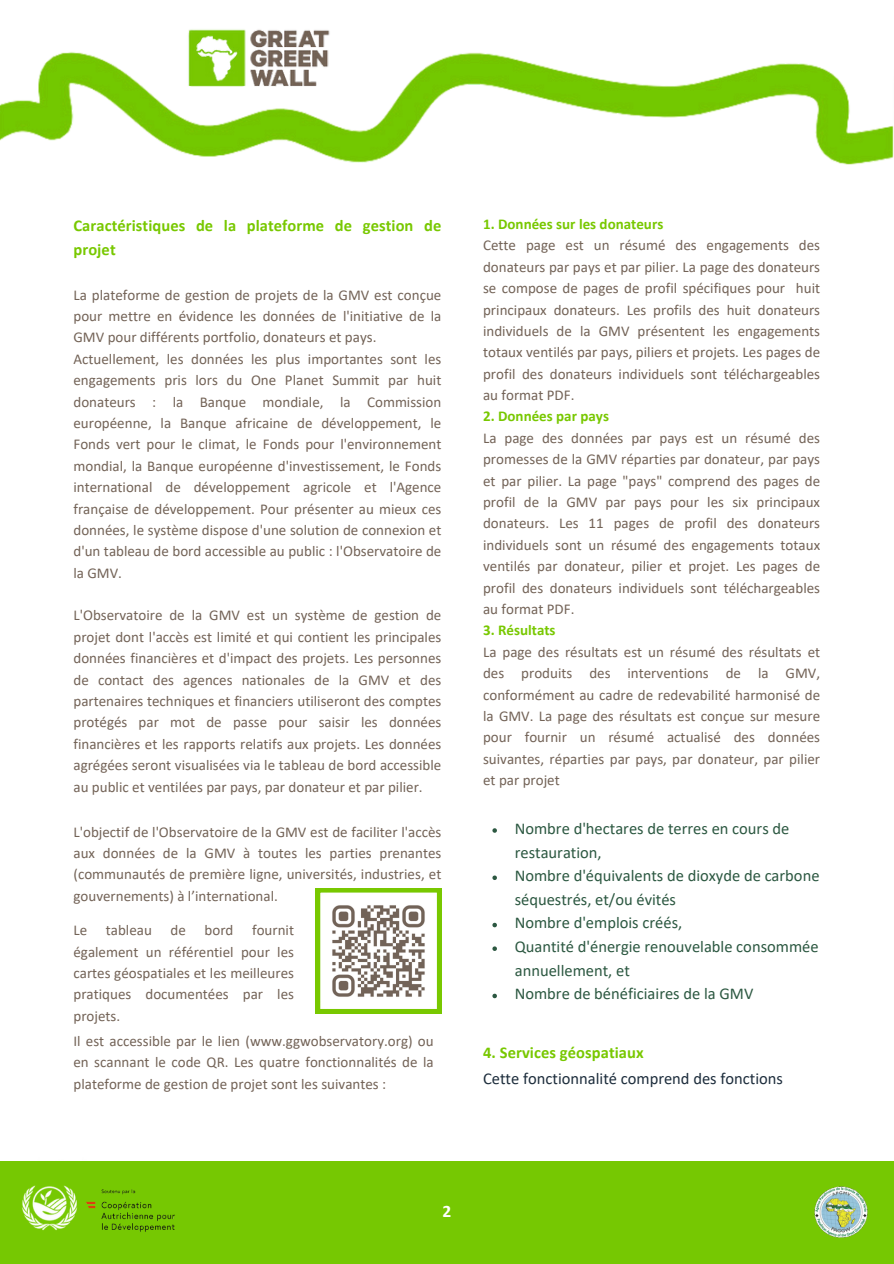
<style>
.page{position:relative;width:894px;height:1264px;background:#fff}
.page>*{position:absolute;margin:0;border:0;box-sizing:border-box;transform-origin:0 0}
.t1{font:700 17.55px "Calibri";color:#fff}
.t2{font:16.5px/23.7px "Calibri";color:#2c5841}
.t3{font:700 16.5px/23.7px "Calibri";letter-spacing:.005em;color:#78c800}
.t4{font:16.5px "Calibri";color:#1d2d3c}
.t5{font:15px/21.3px "Calibri";color:#736357;text-align:justify}
.t6{font:700 15px "Calibri";color:#78c800}
.s1{color:#fff}
</style>
<div class="page">
<img style="left:0;top:52px;width:893px;height:113px">
<img style="left:155px;top:29px;width:208px;height:84px">
<svg style="left:316px;top:888px;width:125px;height:125px"></svg>
<div style="left:0;top:1160px;width:893px;height:103px;background:#76c802"></div>
<img style="left:814px;top:1186px;width:52px;height:51px">
<img style="left:22px;top:1185px;width:56px;height:46px">
<svg style="left:492px;top:828px;width:5px;height:4px"></svg>
<svg style="left:492px;top:875px;width:5px;height:5px"></svg>
<svg style="left:492px;top:922px;width:5px;height:5px"></svg>
<svg style="left:492px;top:946px;width:5px;height:4px"></svg>
<svg style="left:492px;top:993px;width:5px;height:5px"></svg>
<img style="left:86px;top:1189px;width:89px;height:43px">
<img style="left:327px;top:899px;width:103px;height:103px">
<p class="t3" style="left:73px;top:215px;width:369px">Caractéristiques de la plateforme de gestion de projet</p>
<p class="t5" style="left:73px;top:285px;width:369px">La plateforme de gestion de projets de la GMV est conçue pour mettre en évidence les données de l'initiative de la</p>
<p class="t5" style="left:73px;top:328px;width:369px;text-align:left">GMV pour différents portfolio, donateurs et pays.<br>Actuellement, les données les plus importantes sont les engagements pris lors du One Planet Summit par huit</p>
<p class="t5" style="left:73px;top:392px;width:369px">donateurs : la Banque mondiale, la Commission européenne, la Banque africaine de développement, le Fonds vert pour le climat, le Fonds pour l'environnement mondial, la Banque européenne d'investissement, le Fonds international de développement agricole et l'Agence française de développement. Pour présenter au mieux ces données, le système dispose d'une solution de connexion et d'un tableau de bord accessible au public : l'Observatoire de la GMV.</p>
<p class="t5" style="left:73px;top:606px;width:369px">L'Observatoire de la GMV est un système de gestion de projet dont l'accès est limité et qui contient les principales</p>
<p class="t5" style="left:73px;top:649px;width:369px">données financières et d'impact des projets. Les personnes de contact des agences nationales de la GMV et des partenaires techniques et financiers utiliseront des comptes protégés par mot de passe pour saisir les données financières et les rapports relatifs aux projets. Les données agrégées seront visualisées via le tableau de bord accessible au public et ventilées par pays, par donateur et par pilier.</p>
<p class="t5" style="left:73px;top:822px;width:369px">L'objectif de l'Observatoire de la GMV est de faciliter l'accès aux données de la GMV à toutes les parties prenantes</p>
<p class="t5" style="left:73px;top:865px;width:369px">(communautés de première ligne, universités, industries, et gouvernements) à l’international.</p>
<p class="t5" style="left:73px;top:920px;width:222px">Le tableau de bord fournit également un référentiel pour les cartes géospatiales et les meilleures pratiques documentées par les projets.</p>
<p class="t5" style="left:73px;top:1031px;width:361px">Il est accessible par le lien (www.ggwobservatory.org) ou en scannant le code QR. Les quatre fonctionnalités de la plateforme de gestion de projet sont les suivantes :</p>
<p class="t6" style="left:483px;top:218px;width:182px">1. Données sur les donateurs</p>
<p class="t5" style="left:483px;top:236px;width:338px">Cette page est un résumé des engagements des donateurs par pays et par pilier. La page des donateurs se compose de pages de profil spécifiques pour huit principaux donateurs. Les profils des huit donateurs individuels de la GMV présentent les engagements totaux ventilés par pays, piliers et projets. Les pages de profil des donateurs individuels sont téléchargeables au format PDF.</p>
<p class="t6" style="left:483px;top:410px;width:127px">2. Données par pays</p>
<p class="t5" style="left:483px;top:428px;width:338px">La page des données par pays est un résumé des promesses de la GMV réparties par donateur, par pays et par pilier. La page "pays" comprend des pages de profil de la GMV par pays pour les six principaux donateurs. Les 11 pages de profil des donateurs individuels sont un résumé des engagements totaux ventilés par donateur, pilier et projet. Les pages de profil des donateurs individuels sont téléchargeables au format PDF.</p>
<p class="t6" style="left:483px;top:624px;width:74px">3. Résultats</p>
<p class="t5" style="left:483px;top:642px;width:338px">La page des résultats est un résumé des résultats et des produits des interventions de la GMV, conformément au cadre de redevabilité harmonisé de la GMV. La page des résultats est conçue sur mesure pour fournir un résumé actualisé des données suivantes, réparties par pays, par donateur, par pilier et par projet</p>
<p class="t2" style="left:514px;top:818px;width:276px">Nombre d'hectares de terres en cours de restauration,</p>
<p class="t2" style="left:514px;top:888px;width:163px">séquestrés, et/ou évités</p>
<p class="t2" style="left:514px;top:936px;width:305px">Quantité d'énergie renouvelable consommée annuellement, et</p>
<p class="t2" style="left:508px;top:865px;width:313px"><span class="s1">h</span>Nombre d'équivalents de dioxyde de carbone</p>
<p class="t2" style="left:508px;top:912px;width:175px"><span class="s1">h</span>Nombre d'emplois créés,</p>
<p class="t2" style="left:508px;top:983px;width:247px"><span class="s1">h</span>Nombre de bénéficiaires de la GMV</p>
<p class="t3" style="left:483px;top:1042px;width:162px">4. Services géospatiaux</p>
<p class="t4" style="left:483px;top:1071px;width:301px">Cette fonctionnalité comprend des fonctions</p>
<p class="t1" style="left:442px;top:1203px;width:10px">2</p>
</div>
